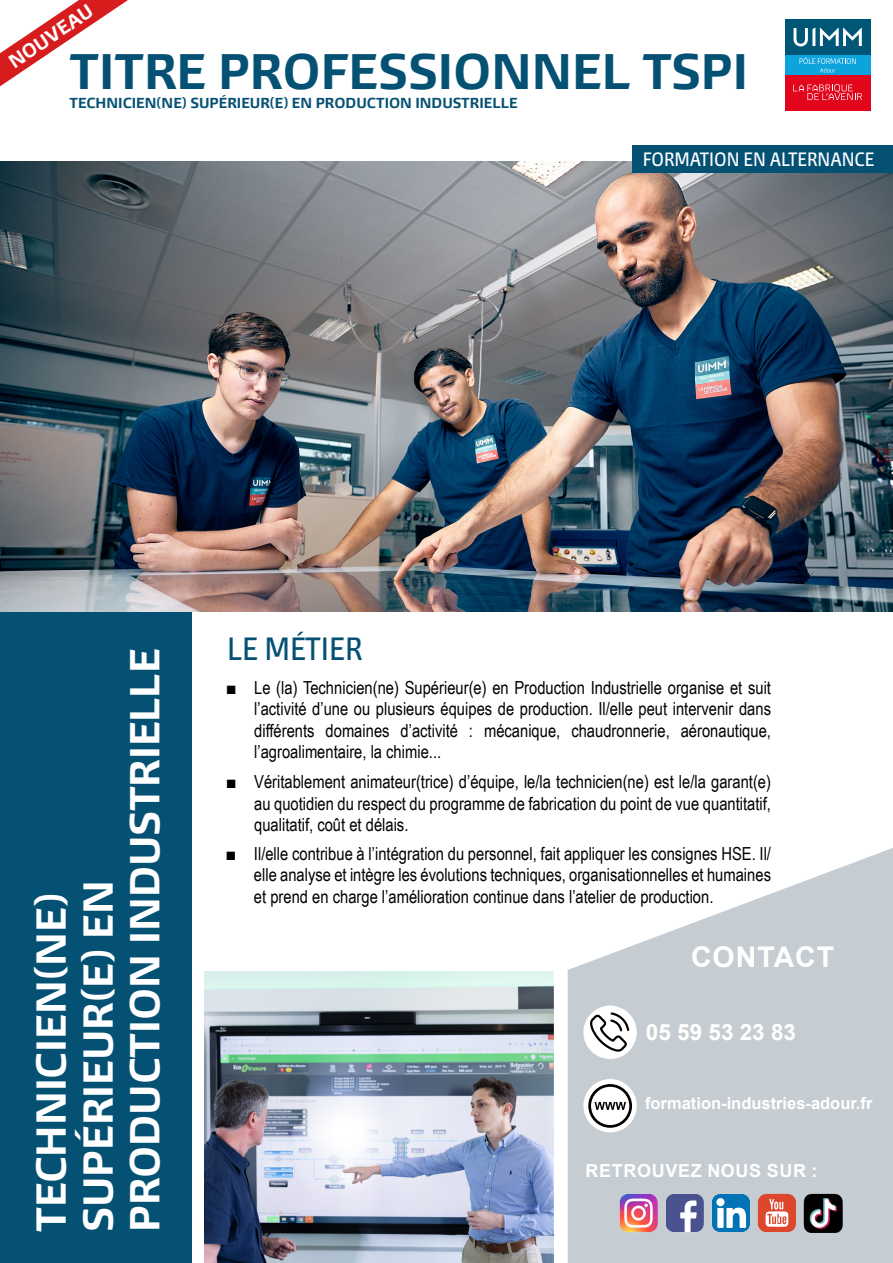
<style>
.page{position:relative;width:893px;height:1263px;background:#fff}
.page>*{position:absolute;margin:0;border:0;box-sizing:border-box;transform-origin:0 0}
.t1{font:700 46.5px "Burlingame Pro";color:#055174}
.t2{font:700 39px/46.8px "Burlingame Pro";color:#fff}
.t3{font:500 condensed 30px "Burlingame Pro";color:#055174}
.t4{font:700 28.5px "Arial";letter-spacing:.035em;color:#fff}
.t5{font:700 22.5px "Arial";color:#fff}
.t6{font:18px/21.6px "Arial Narrow";color:#000;text-align:justify}
.t7{font:500 condensed 18px "Burlingame Pro";color:#fff}
.t8{font:700 18px "Arial";letter-spacing:.035em;color:#fff}
.t9{font:700 18px "Burlingame Pro";color:#fff}
.t10{font:700 16.5px "Arial";color:#fff}
.t11{font:700 13.5px "Burlingame Pro";color:#055174}
</style>
<div class="page">
<img style="left:204px;top:972px;width:350px;height:291px">
<div style="left:0;top:600px;width:191px;height:663px;background:#055174"></div>
<img style="left:0;top:161px;width:893px;height:450px">
<div style="left:632px;top:145px;width:261px;height:27px;background:#055174"></div>
<div style="left:785px;top:19px;width:85px;height:36px;background:#005677"></div>
<svg style="left:793px;top:28px;width:69px;height:18px"></svg>
<div style="left:785px;top:74px;width:85px;height:36px;background:#e2051b"></div>
<svg style="left:793px;top:84px;width:69px;height:16px"></svg>
<div style="left:785px;top:55px;width:85px;height:19px;background:#0da3dd"></div>
<svg style="left:799px;top:57px;width:57px;height:15px"></svg>
<svg style="left:568px;top:848px;width:325px;height:415px;fill:#c5ccd2"></svg>
<div style="left:583px;top:1005px;width:54px;height:54px;background:#fff;border-radius:50%"></div>
<svg style="left:590px;top:1012px;width:39px;height:40px"></svg>
<div style="left:583px;top:1079px;width:54px;height:53px;background:#fff;border-radius:50%"></div>
<svg style="left:588px;top:1084px;width:44px;height:44px"></svg>
<svg style="left:666px;top:1194px;width:38px;height:38px"></svg>
<svg style="left:712px;top:1194px;width:38px;height:38px"></svg>
<svg style="left:758px;top:1194px;width:38px;height:38px"></svg>
<img style="left:620px;top:1194px;width:38px;height:38px">
<svg style="left:0;top:0;width:128px;height:86px"></svg>
<img style="left:804px;top:1192px;width:39px;height:40px">
<p class="t9" style="left:4px;top:54px;width:99px;rotate:-34deg">NOUVEAU</p>
<h1 class="t1" style="left:70px;top:42px;width:680px">TITRE PROFESSIONNEL TSPI</h1>
<p class="t11" style="left:70px;top:95px;width:450px">TECHNICIEN(NE) SUPÉRIEUR(E) EN PRODUCTION INDUSTRIELLE</p>
<p class="t7" style="left:643px;top:148px;width:233px">FORMATION EN ALTERNANCE</p>
<h2 class="t2" style="left:28px;top:1232px;width:585px;rotate:-90deg">TECHNICIEN(NE)<br>SUPÉRIEUR(E) EN<br>PRODUCTION INDUSTRIELLE</h2>
<h3 class="t3" style="left:227px;top:630px;width:137px">LE MÉTIER</h3>
<p class="t6" style="left:254px;top:676px;width:518px;text-indent:-27px">■ Le (la) Technicien(ne) Supérieur(e) en Production Industrielle organise et suit l’activité d’une ou plusieurs équipes de production. Il/elle peut intervenir dans différents domaines d’activité : mécanique, chaudronnerie, aéronautique, l’agroalimentaire, la chimie...</p>
<p class="t6" style="left:254px;top:770px;width:518px;text-indent:-27px">■ Véritablement animateur(trice) d’équipe, le/la technicien(ne) est le/la garant(e) au quotidien du respect du programme de fabrication du point de vue quantitatif, qualitatif, coût et délais.</p>
<p class="t6" style="left:254px;top:842px;width:519px;text-indent:-27px">■ Il/elle contribue à l’intégration du personnel, fait appliquer les consignes HSE. Il/ elle analyse et intègre les évolutions techniques, organisationnelles et humaines et prend en charge l’amélioration continue dans l’atelier de production.</p>
<h3 class="t4" style="left:691px;top:937px;width:145px">CONTACT</h3>
<p class="t5" style="left:646px;top:1016px;width:152px">05 59 53 23 83</p>
<p class="t10" style="left:645px;top:1091px;width:229px">formation-industries-adour.fr</p>
<p class="t8" style="left:586px;top:1158px;width:233px">RETROUVEZ NOUS SUR :</p>
</div>
